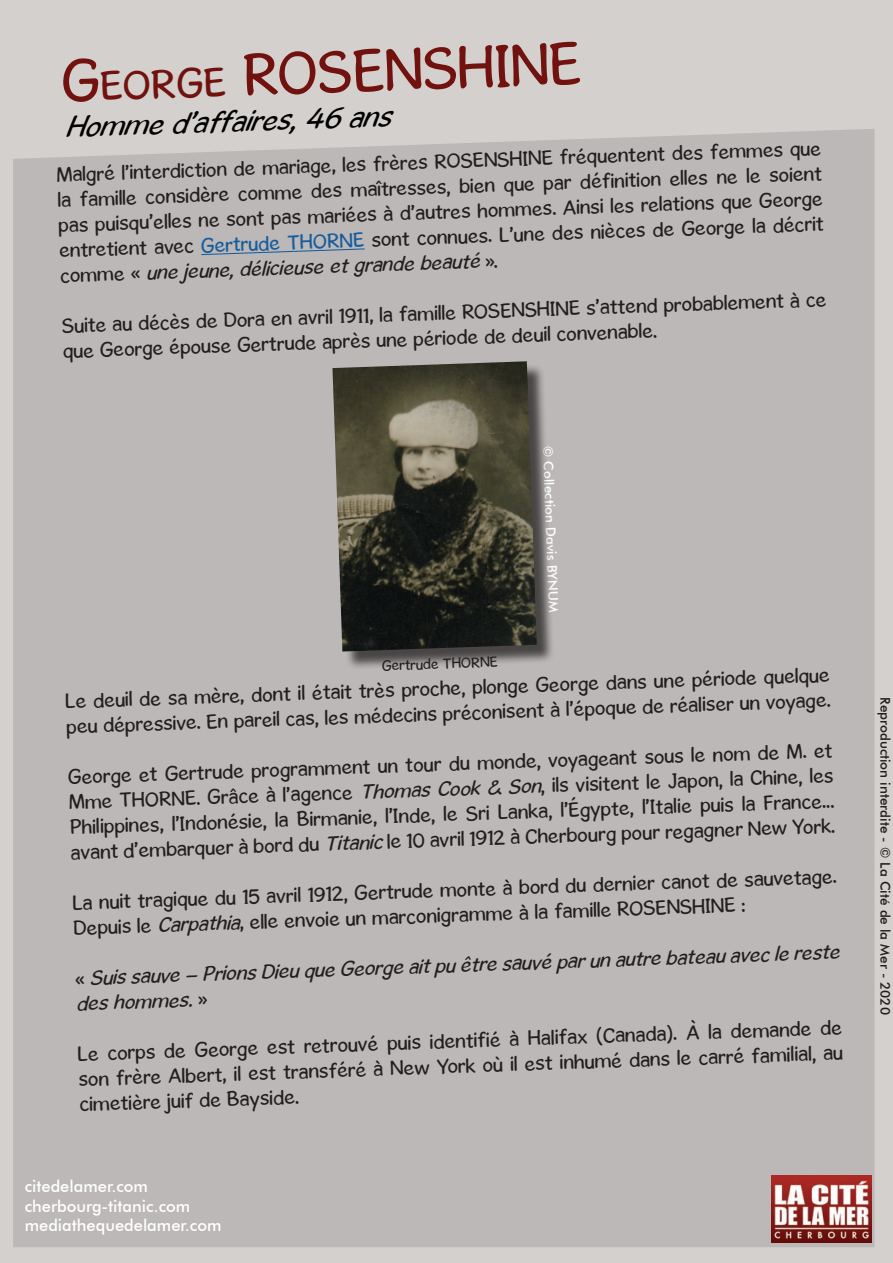
<style>
.page{position:relative;width:893px;height:1263px;background:#fff}
.page>*{position:absolute;margin:0;border:0;box-sizing:border-box;transform-origin:0 0}
.t1{font:60px "Gosmick Sans";color:#71120f}
.t2{font:italic 30px "Gosmick Sans";color:#000}
.t3{font:21px/25.2px "Gosmick Sans";color:#231f20;text-align:justify}
.t4{font:italic 21px/25.2px "Gosmick Sans";color:#231f20}
.t5{font:500 16.5px/19.8px "Futura BT";color:#fff}
.t6{font:15px "Gosmick Sans";color:#231f20}
.t7{font:500 13.5px "Futura BT";color:#231f20}
.t8{font:500 13.5px "Futura BT";color:#fff}
.s1{font-size:42px}
.s2{color:#175d9e}
.s3{font-style:italic}
.s4{font-style:normal}
</style>
<div class="page">
<div style="left:0;top:161px;width:893px;height:1102px;background:#bbb8b7"></div>
<svg style="left:0;top:0;width:893px;height:161px;background:#d0cdca"></svg>
<img style="left:772px;top:1175px;width:99px;height:68px">
<svg style="left:200px;top:248px;width:166px;height:8px"></svg>
<div style="left:335px;top:364px;width:220px;height:306px;background:#231f20;opacity:.75"></div>
<img style="left:332px;top:361px;width:205px;height:290px">
<h1 class="t1" style="left:60px;top:44px;width:522px;rotate:-2deg">G<span class="s1">eorge</span> RO SENSHINE</h1>
<h2 class="t2" style="left:64px;top:109px;width:327px;rotate:-2deg">Homme d’affaires, 46 ans</h2>
<p class="t3" style="left:56px;top:162px;width:766px;rotate:-2deg">Malgré l’interdiction de mariage, les frères ROSENSHINE fréquentent des femmes que la famille considère comme des maîtresses, bien que par définition elles ne le soient pas puisqu’elles ne sont pas mariées à d’autres hommes. Ainsi les relations que George entretient avec <span class="s2">Gertrude THORNE</span> sont connues. L’une des nièces de George la décrit comme « <span class="s3">une jeune, délicieuse et grande beauté</span> ».</p>
<p class="t3" style="left:61px;top:313px;width:766px;rotate:-2deg">Suite au décès de Dora en avril 1911, la famille ROSENSHINE s’attend probablement à ce que George épouse Gertrude après une période de deuil convenable.</p>
<p class="t8" style="left:556px;top:445px;width:168px;rotate:88deg">© Collection Davis BYNUM</p>
<p class="t6" style="left:382px;top:656px;width:117px;rotate:-2deg">Gertrude THORNE</p>
<p class="t3" style="left:65px;top:689px;width:766px;rotate:-2deg">Le deuil de sa mère, dont il était très proche, plonge George dans une période quelque peu dépressive. En pareil cas, les médecins préconisent à l’époque de réaliser un voyage.</p>
<p class="t3" style="left:68px;top:764px;width:766px;rotate:-2deg">George et Gertrude programment un tour du monde, voyageant sous le nom de M. et Mme THORNE. Grâce à l’agence <span class="s3">Thomas Cook &amp; Son</span>, ils visitent le Japon, la Chine, les Philippines, l’Indonésie, la Birmanie, l’Inde, le Sri Lanka, l’Égypte, l’Italie puis la France... avant d’embarquer à bord du <span class="s3">Titanic</span> le 10 avril 1912 à Cherbourg pour regagner New York.</p>
<p class="t3" style="left:72px;top:890px;width:766px;rotate:-2deg">La nuit tragique du 15 avril 1912, Gertrude monte à bord du dernier canot de sauvetage.<br>Depuis le <span class="s3">Carpathia</span>, elle envoie un marconigramme à la famille ROSENSHINE :</p>
<p class="t4" style="left:75px;top:966px;width:766px;rotate:-2deg"><span class="s4">«</span> Suis sauve – Prions Dieu que George ait pu être sauvé par un autre bateau avec le reste des hommes. <span class="s4">»</span></p>
<p class="t3" style="left:77px;top:1041px;width:766px;rotate:-2deg">Le corps de George est retrouvé puis identifié à Halifax (Canada). À la demande de son frère Albert, il est transféré à New York où il est inhumé dans le carré familial, au cimetière juif de Bayside.</p>
<p class="t5" style="left:25px;top:1176px;width:198px">citedelamer.com cherbourg-titanic.com mediathequedelamer.com</p>
<p class="t7" style="left:894px;top:697px;width:319px;rotate:90deg">Reproduction interdite - © La Cité de la Mer - 2020</p>
</div>
